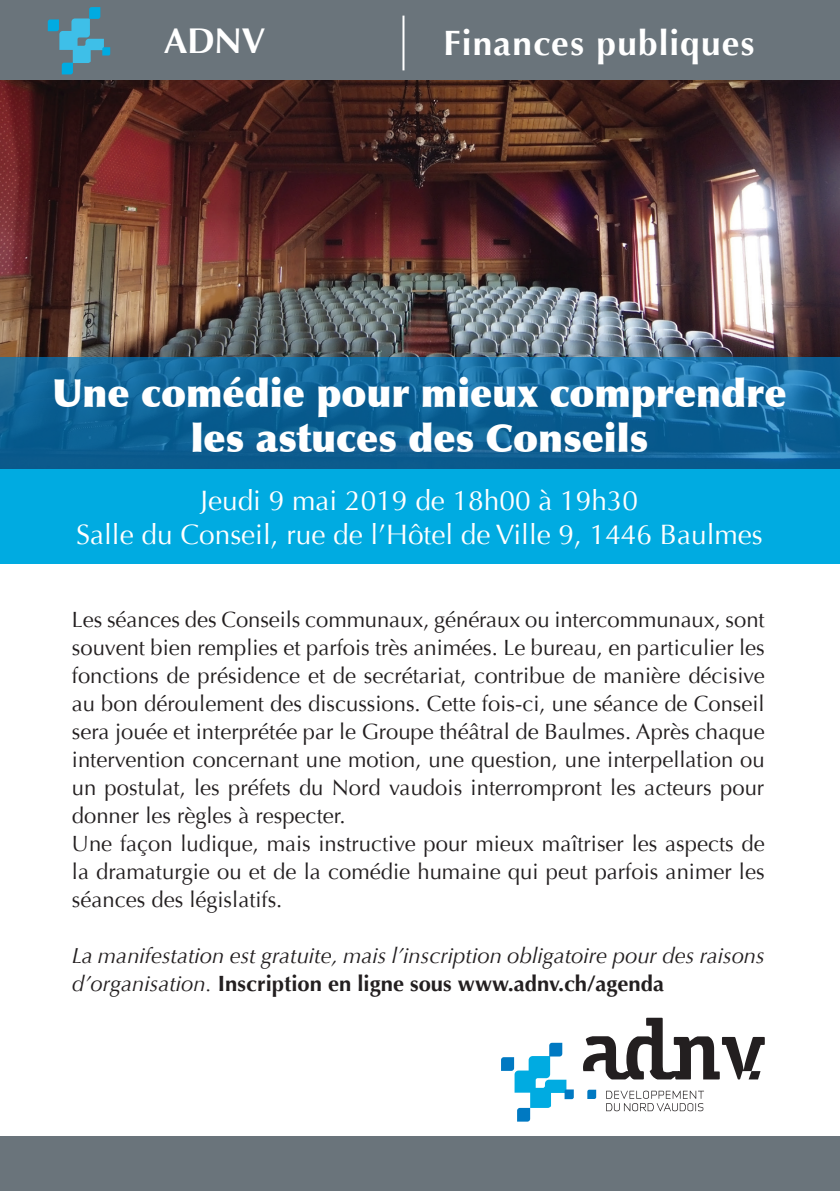
<style>
.page{position:relative;width:840px;height:1191px;background:#fff}
.page>*{position:absolute;margin:0;border:0;box-sizing:border-box;transform-origin:0 0}
.t1{font:900 38.8px/45.2px "Optima";letter-spacing:-.005em;color:#fff;text-align:center}
.t2{font:700 35.8px "Optima";color:#fff}
.t3{font:700 35px "Optima";letter-spacing:.035em;color:#fff}
.t4{font:28px/33.6px "Optima";color:#fff;text-align:center}
.t5{font:22px/28px "Optima";color:#231f20}
.t6{font:italic 22px/28px "Optima";color:#231f20}
.s1{font-weight:700;font-style:normal}
</style>
<div class="page">
<img style="left:0;top:79px;width:839px;height:278px">
<svg style="left:0;top:357px;width:839px;height:112px;background:#116599"></svg>
<div style="left:0;top:469px;width:839px;height:95px;background:#00abe1"></div>
<div style="left:0;top:1136px;width:839px;height:55px;background:#6a747b"></div>
<div style="left:0;top:0;width:839px;height:79px;background:#6a747b"></div>
<svg style="left:606px;top:1090px;width:97px;height:21px"></svg>
<svg style="left:583px;top:1017px;width:181px;height:62px"></svg>
<svg style="left:587px;top:1089px;width:9px;height:10px"></svg>
<svg style="left:501px;top:1042px;width:72px;height:79px"></svg>
<svg style="left:48px;top:7px;width:62px;height:67px"></svg>
<hr style="left:402px;top:16px;width:2px;height:54px;background:#fff">
<h2 class="t2" style="left:164px;top:20px;width:103px">ADNV</h2>
<h3 class="t3" style="left:443px;top:23px;width:312px">Finances publiques</h3>
<h1 class="t1" style="left:52px;top:370px;width:735px">Une comédie pour mieux comprendre les astuces des Conseils</h1>
<p class="t4" style="left:76px;top:484px;width:687px">Jeudi 9 mai 2019 de 18h00 à 19h30<br>Salle du Conseil, rue de l’Hôtel de Ville 9, 1446 Baulmes</p>
<p class="t5" style="left:72px;top:605px;width:694px">Les séances des Conseils communaux, généraux ou intercommunaux, sont souvent bien remplies et parfois très animées. Le bureau, en particulier les fonctions de présidence et de secrétariat, contribue de manière décisive au bon déroulement des discussions. Cette fois-ci, une séance de Conseil sera jouée et interprétée par le Groupe théâtral de Baulmes. Après chaque intervention concernant une motion, une question, une interpellation ou un postulat, les préfets du Nord vaudois interrompront les acteurs pour donner les règles à respecter.<br>Une façon ludique, mais instructive pour mieux maîtriser les aspects de la dramaturgie ou et de la comédie humaine qui peut parfois animer les séances des législatifs.</p>
<p class="t6" style="left:72px;top:941px;width:694px">La manifestation est gratuite, mais l’inscription obligatoire pour des raisons d’organisation. <span class="s1">Inscription en ligne sous www.adnv.ch/agenda</span></p>
</div>
